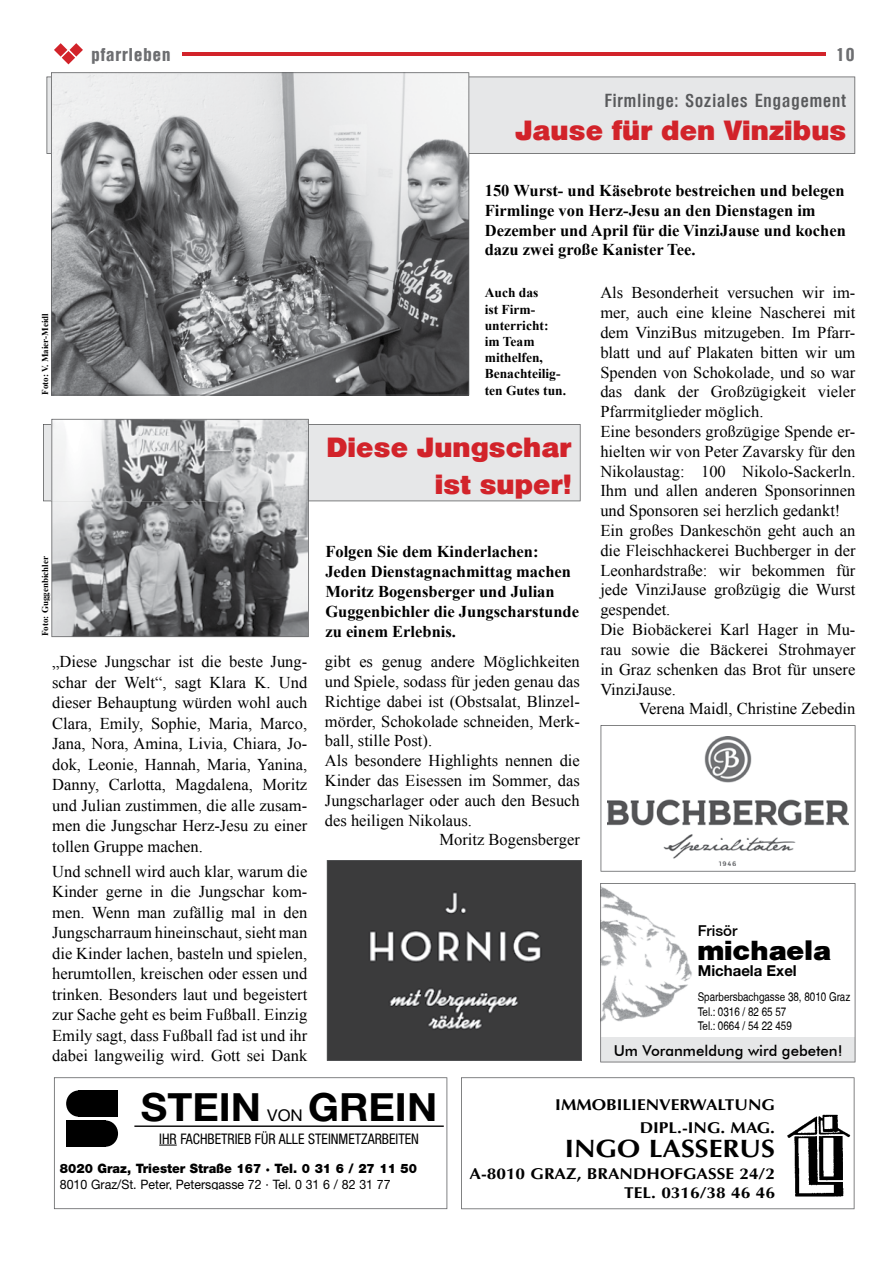
<style>
.page{position:relative;width:893px;height:1263px;background:#fff}
.page>*{position:absolute;margin:0;border:0;box-sizing:border-box;transform-origin:0 0}
.t1{font:700 38.85px "Helvetica Neue";color:#000;scale:1.05 1}
.t2{font:900 30px "Helvetica";letter-spacing:-.01em;color:#000}
.t3{font:800 27px/36.6px "Olympia";letter-spacing:.03em;color:#d2232a;text-align:right}
.t4{font:700 25.2px "Optima";color:#000;scale:1.1 1}
.t5{font:600 condensed 18px "Olympia";letter-spacing:.06em;color:#58595b}
.t6{font:700 condensed 18px "Olympia";letter-spacing:.06em;color:#6d6e71}
.t7{font:16.5px/19.8px "Times New Roman";color:#000;text-align:justify}
.t8{font:700 16.5px/19.8px "Times New Roman";color:#000}
.t9{font:16.2px "Helvetica Neue";color:#000;scale:1.05 1}
.t10{font:700 15.75px/23.5px "Optima";color:#000;text-align:right;scale:1.1 1}
.t11{font:500 15px "Futura BT";color:#000}
.t12{font:15px "Helvetica Fett 75";color:#000}
.t13{font:15px "Helvetica Halbfett 65";color:#000}
.t14{font:condensed 14.55px "Helvetica Neue";color:#000;scale:.95 1}
.t15{font:700 13.5px/16.2px "Times New Roman";color:#000}
.t16{font:12.9px "Helvetica Neue";color:#000;scale:.95 1}
.t17{font:900 12.9px "Helvetica Neue";color:#000;scale:.95 1}
.t18{font:condensed 12px/14.4px "Helvetica";color:#000}
.t19{font:700 9px "Times New Roman";color:#000}
</style>
<div class="page">
<hr style="left:105px;top:53px;width:721px;height:3px;background:#d2232a">
<svg style="left:54px;top:43px;width:29px;height:21px"></svg>
<div style="left:47px;top:77px;width:808px;height:77px;background:#e6e7e8"></div>
<svg style="left:601px;top:725px;width:254px;height:146px"></svg>
<svg style="left:51px;top:72px;width:418px;height:323px;background:#959698"></svg>
<svg style="left:54px;top:1077px;width:393px;height:132px"></svg>
<div style="left:57px;top:1191px;width:306px;height:16px;background:#fff"></div>
<svg style="left:461px;top:1077px;width:393px;height:132px"></svg>
<svg style="left:327px;top:860px;width:255px;height:201px;background:#454546"></svg>
<div style="left:91px;top:41px;width:90px;height:23px;background:#fff"></div>
<div style="left:43px;top:424px;width:538px;height:77px;background:#e6e7e8"></div>
<svg style="left:51px;top:419px;width:258px;height:218px;background:#98999b"></svg>
<svg style="left:600px;top:883px;width:255px;height:179px"></svg>
<p class="t6" style="left:91px;top:44px;width:80px">pfarrleben</p>
<p class="t6" style="left:836px;top:44px;width:20px">10</p>
<p class="t5" style="left:605px;top:91px;width:243px">Firmlinge: Soziales Engagement</p>
<h3 class="t3" style="left:515px;top:112px;width:332px">Jause für den Vinzibus</h3>
<p class="t19" style="left:39px;top:394px;width:83px;rotate:-90deg">Foto: V. Maier-Meidl</p>
<p class="t19" style="left:39px;top:636px;width:81px;rotate:-90deg">Foto: Guggenbichler</p>
<p class="t7" style="left:52px;top:651px;width:257px;line-height:20.5px">„Diese Jungschar ist die beste Jung&shy;schar der Welt“, sagt Klara K. Und dieser Behauptung würden wohl auch Clara, Emily, Sophie, Maria, Marco, Jana, Nora, Amina, Livia, Chiara, Jo&shy;dok, Leonie, Hannah, Maria, Yanina, Danny, Carlotta, Magdalena, Moritz und Julian zustimmen, die alle zusam&shy;men die Jungschar Herz-Jesu zu einer tollen Gruppe machen.</p>
<p class="t7" style="left:52px;top:861px;width:257px;line-height:20.5px">Und schnell wird auch klar, warum die Kinder gerne in die Jungschar kom&shy;men. Wenn man zufällig mal in den Jungscharraum hineinschaut, sieht man die Kinder lachen, basteln und spielen, herumtollen, kreischen oder essen und trinken. Besonders laut und begeistert zur Sache geht es beim Fußball. Einzig Emily sagt, dass Fußball fad ist und ihr dabei langweilig wird. Gott sei Dank</p>
<p class="t8" style="left:485px;top:180px;width:363px">150 Wurst- und Käsebrote bestreichen und belegen Firmlinge von Herz-Jesu an den Dienstagen im Dezember und April für die VinziJause und kochen dazu zwei große Kanister Tee.</p>
<p class="t15" style="left:485px;top:284px;width:83px">Auch das<br>ist Firm&shy;unterricht: im Team mithelfen,<br>Benachteilig&shy;ten Gutes tun.</p>
<h3 class="t3" style="left:327px;top:429px;width:246px">Diese Jungschar ist super!</h3>
<p class="t8" style="left:325px;top:542px;width:255px">Folgen Sie dem Kinderlachen:<br>Jeden Dienstagnachmittag machen<br>Moritz Bogensberger und Julian<br>Guggenbichler die Jungscharstunde zu einem Erlebnis.</p>
<p class="t7" style="left:325px;top:652px;width:256px">gibt es genug andere Möglichkeiten</p>
<p class="t7" style="left:325px;top:671px;width:256px">und Spiele, sodass für jeden genau das</p>
<p class="t7" style="left:325px;top:691px;width:256px">Richtige dabei ist (Obstsalat, Blinzel-</p>
<p class="t7" style="left:325px;top:711px;width:256px">mörder, Schokolade schneiden, Merk-</p>
<p class="t7" style="left:325px;top:731px;width:109px">ball, stille Post).</p>
<p class="t7" style="left:325px;top:751px;width:256px">Als besondere Highlights nennen die</p>
<p class="t7" style="left:325px;top:770px;width:256px">Kinder das Eisessen im Sommer, das</p>
<p class="t7" style="left:325px;top:790px;width:256px">Jungscharlager oder auch den Besuch</p>
<p class="t7" style="left:325px;top:810px;width:149px">des heiligen Nikolaus.</p>
<p class="t7" style="left:439px;top:830px;width:142px">Moritz Bogensberger</p>
<p class="t7" style="left:600px;top:283px;width:257px;text-align:left">Als Besonderheit versuchen wir im&shy;mer, auch eine kleine Nascherei mit dem VinziBus mitzugeben. Im Pfarr&shy;blatt und auf Plakaten bitten wir um<br>Spenden von Schokolade, und so war das dank der Großzügigkeit vieler<br>Pfarrmitglieder möglich.<br>Eine besonders großzügige Spende er&shy;hielten wir von Peter Zavarsky für den<br>Nikolaustag: 100 Nikolo-Sackerln.<br>Ihm und allen anderen Sponsorinnen und Sponsoren sei herzlich gedankt!<br>Ein großes Dankeschön geht auch an die Fleischhackerei Buchberger in der<br>Leonhardstraße: wir bekommen für jede VinziJause großzügig die Wurst gespendet.<br>Die Biobäckerei Karl Hager in Mu&shy;rau sowie die Bäckerei Strohmayer in Graz schenken das Brot für unsere<br>VinziJause.</p>
<p class="t7" style="left:639px;top:699px;width:218px">Verena Maidl, Christine Zebedin</p>
<p class="t13" style="left:698px;top:921px;width:41px">Frisör</p>
<h2 class="t2" style="left:698px;top:938px;width:135px">michaela</h2>
<p class="t12" style="left:698px;top:961px;width:101px">Michaela Exel</p>
<p class="t18" style="left:698px;top:990px;width:154px">Sparbersbachgasse 38, 8010 Graz<br>Tel.: 0316 / 82 65 57<br>Tel.: 0664 / 54 22 459</p>
<p class="t11" style="left:614px;top:1041px;width:230px">Um Voranmeldung wird gebeten!</p>
<h1 class="t1" style="left:308px;top:1083px;width:125px">GREIN</h1>
<p class="t14" style="left:159px;top:1130px;width:275px">IHR FACHBETRIEB FÜR ALLE STEINMETZARBEITEN</p>
<p class="t17" style="left:60px;top:1160px;width:377px">8020 Graz, Triester Straße 167 · Tel. 0 31 6 / 27 11 50</p>
<p class="t16" style="left:60px;top:1177px;width:350px">8010 Graz/St. Peter, Petersgasse 72 · Tel. 0 31 6 / 82 31 77</p>
<h1 class="t1" style="left:141px;top:1083px;width:116px">STEIN</h1>
<p class="t9" style="left:267px;top:1105px;width:35px">VON</p>
<p class="t10" style="left:555px;top:1093px;width:201px">IMMOBILIENVERWALTUNG<br>DIPL.-ING. MAG.</p>
<h3 class="t4" style="left:565px;top:1134px;width:193px">INGO LASSERUS</h3>
<p class="t10" style="left:469px;top:1164px;width:279px;line-height:18.9px">A-8010 GRAZ, BRANDHOFGASSE 24/2<br>TEL. 0316/38 46 46</p>
</div>
